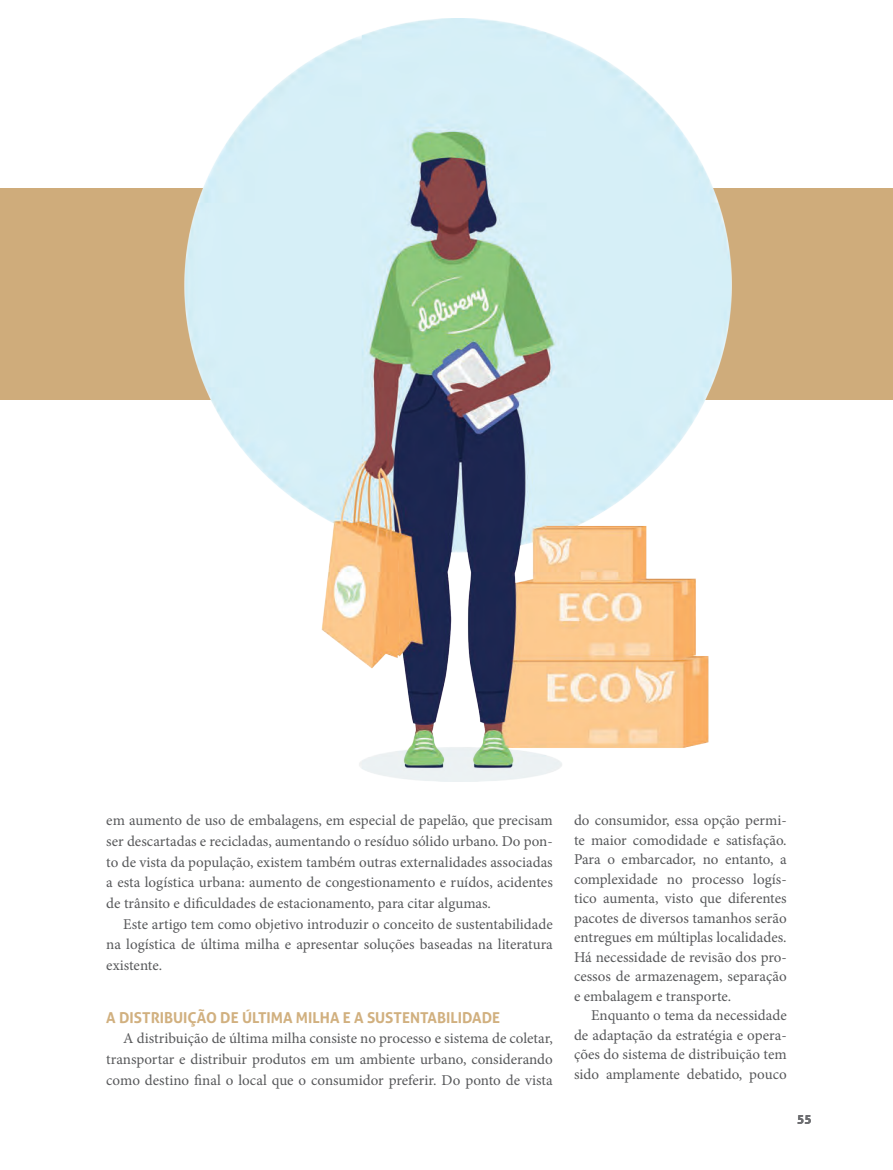
<style>
.page{position:relative;width:893px;height:1170px;background:#fff}
.page>*{position:absolute;margin:0;border:0;box-sizing:border-box;transform-origin:0 0}
.corpo_de_texto{font:15px/19.5px "Minion Pro";color:#57585a;text-align:justify}
.entretitulo{font:700 15px "Aller";color:#d1b07f}
.corpo_de_texto-2{font:700 12px "Aller";color:#6c6d70}
</style>
<div class="page">
<div style="left:0;top:189px;width:893px;height:211px;background:#cfac7b"></div>
<img style="left:178px;top:19px;width:558px;height:762px">
<p class="corpo_de_texto" style="left:106px;top:810px;width:448px;line-height:20.7px">em aumento de uso de embalagens, em especial de papelão, que precisam ser descartadas e recicladas, aumentando o resíduo sólido urbano. Do pon&shy;to de vista da população, existem também outras externalidades associadas a esta logística urbana: aumento de congestionamento e ruídos, acidentes de trânsito e dificuldades de estacionamento, para citar algumas.</p>
<p class="corpo_de_texto" style="left:106px;top:913px;width:448px;line-height:20.7px;text-indent:17px">Este artigo tem como objetivo introduzir o conceito de sustentabilidade na logística de última milha e apresentar soluções baseadas na literatura existente.</p>
<p class="entretitulo" style="left:106px;top:1008px;width:395px">A DISTRIBUIÇÃO DE ÚLTIMA MILHA E A SUSTENTABILIDADE</p>
<p class="corpo_de_texto" style="left:106px;top:1028px;width:448px;line-height:20.7px;text-indent:17px">A distribuição de última milha consiste no processo e sistema de coletar, transportar e distribuir produtos em um ambiente urbano, considerando como destino final o local que o consumidor preferir. Do ponto de vista</p>
<p class="corpo_de_texto" style="left:574px;top:810px;width:214px">do consumidor, essa opção permi&shy;te maior comodidade e satisfação.<br>Para o embarcador, no entanto, a complexidade no processo logís&shy;tico aumenta, visto que diferentes pacotes de diversos tamanhos serão entregues em múltiplas localidades.<br>Há necessidade de revisão dos pro&shy;cessos de armazenagem, separação e embalagem e transporte.</p>
<p class="corpo_de_texto" style="left:574px;top:1005px;width:214px;text-indent:17px">Enquanto o tema da necessidade de adaptação da estratégia e opera&shy;ções do sistema de distribuição tem sido amplamente debatido, pouco</p>
<p class="corpo_de_texto-2" style="left:797px;top:1110px;width:16px">55</p>
</div>
